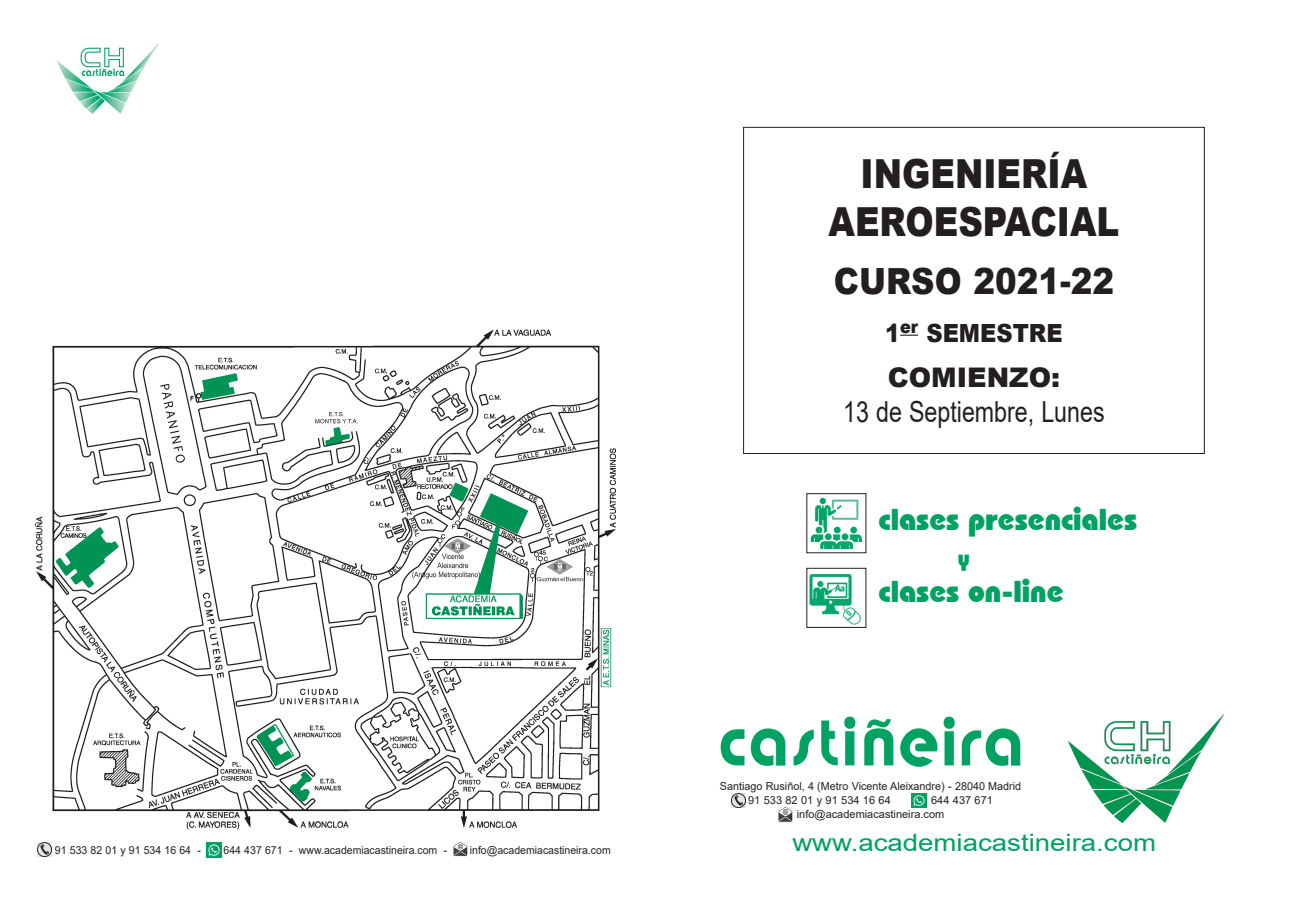
<style>
.page{position:relative;width:1299px;height:908px;background:#fff}
.page>*{position:absolute;margin:0;border:0;box-sizing:border-box;transform-origin:0 0}
.t1{font:900 40px/48px "Arial";color:#231f20;text-align:center;scale:.85 1}
.t2{font:900 36px "Arial";color:#231f20;scale:.9 1}
.t3{font:800 30px "Bauhaus IT Cby BT";color:#00a261}
.t4{font:29px "Arial";color:#231f20;scale:.8 1}
.t5{font:900 27px "Arial";color:#231f20}
.t6{font:900 25px "Arial";color:#231f20;scale:.9 1}
.t7{font:24px "Arial";color:#00a261;scale:1.15 1}
.t8{font:800 22px "Bauhaus IT Cby BT";color:#00a261}
.t9{font:11px/14px "Arial";color:#231f20}
.t10{font:11px "Arial";color:#231f20;scale:.96 1}
</style>
<div class="page">
<svg style="left:900px;top:334px;width:18px;height:1px"></svg>
<div style="left:743px;top:127px;width:461px;height:327px;border:1px solid #231f20"></div>
<img style="left:58px;top:43px;width:101px;height:71px">
<img style="left:81px;top:68px;width:43px;height:8px">
<img style="left:720px;top:716px;width:301px;height:51px">
<img style="left:911px;top:793px;width:15px;height:14px">
<img style="left:731px;top:793px;width:14px;height:14px">
<img style="left:778px;top:807px;width:14px;height:14px">
<img style="left:810px;top:497px;width:53px;height:53px">
<img style="left:809px;top:573px;width:52px;height:52px">
<img style="left:1068px;top:715px;width:155px;height:107px">
<img style="left:34px;top:329px;width:582px;height:515px">
<img style="left:206px;top:842px;width:15px;height:15px">
<img style="left:37px;top:841px;width:15px;height:15px">
<img style="left:453px;top:842px;width:15px;height:14px">
<p class="t10" style="left:55px;top:841px;width:154px">91 533 82 01 y 91 534 16 64 -</p>
<p class="t10" style="left:223px;top:841px;width:234px">644 437 671 - www.academiacastineira.com -</p>
<p class="t10" style="left:470px;top:841px;width:148px">info@academiacastineira.com</p>
<p class="t1" style="left:828px;top:148px;width:343px">INGENIERÍA<br>AEROESPACIAL</p>
<p class="t2" style="left:833px;top:255px;width:313px">CURSO 2021-22</p>
<p class="t6" style="left:885px;top:314px;width:199px">1<sup>er</sup> SEMESTRE</p>
<p class="t5" style="left:887px;top:357px;width:174px">COMIENZO:</p>
<p class="t4" style="left:843px;top:391px;width:328px">13 de Septiembre, Lunes</p>
<p class="t3" style="left:878px;top:501px;width:260px">clases presenciales</p>
<p class="t8" style="left:957px;top:544px;width:14px">y</p>
<p class="t3" style="left:878px;top:573px;width:186px">clases on-line</p>
<p class="t9" style="left:748px;top:779px;width:274px;text-indent:-28px">Santiago Rusiñol, 4 (Metro Vicente Aleixandre) - 28040 Madrid<br>91 533 82 01 y 91 534 16 64</p>
<p class="t9" style="left:931px;top:793px;width:63px">644 437 671</p>
<p class="t9" style="left:796px;top:807px;width:149px">info@academiacastineira.com</p>
<p class="t7" style="left:792px;top:825px;width:318px">www.academiacastineira.com</p>
</div>
